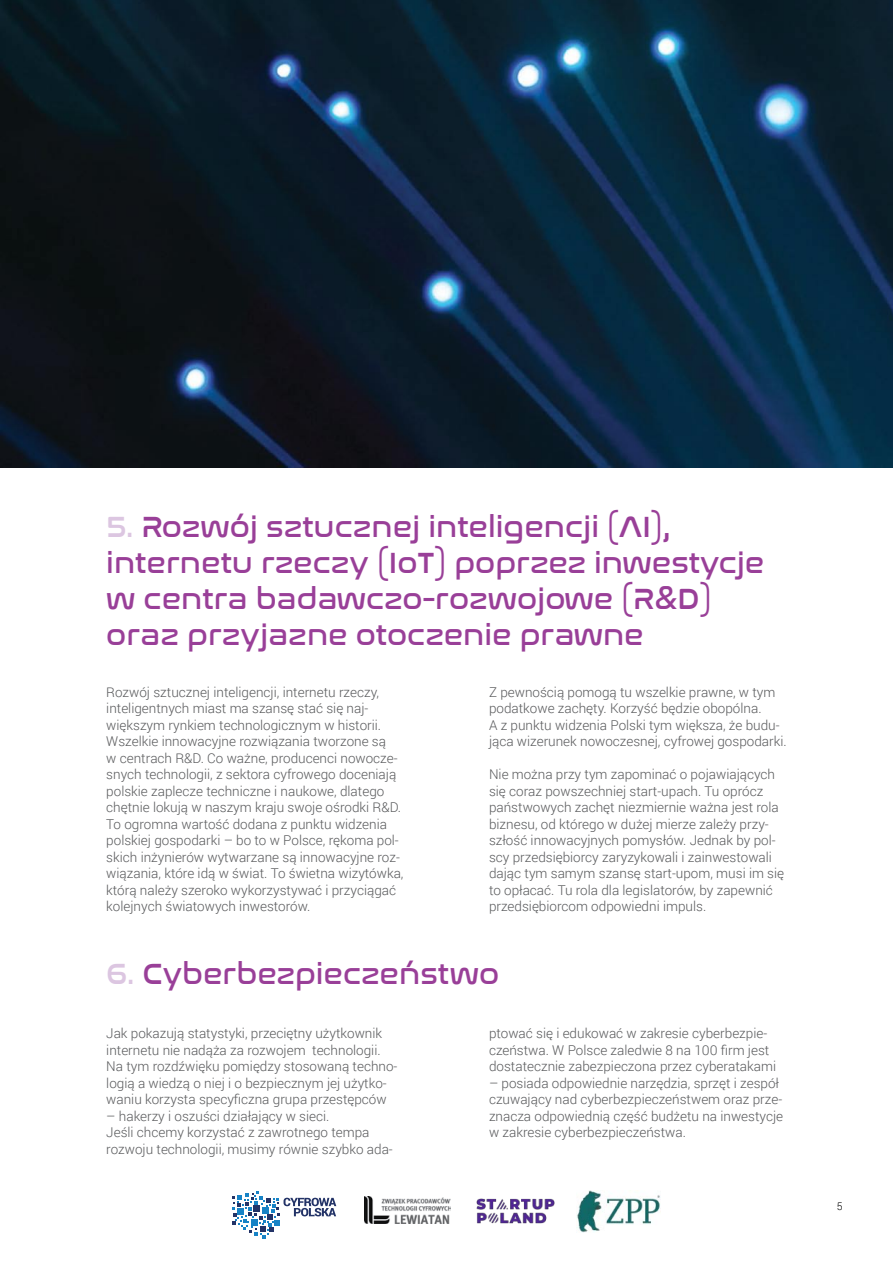
<style>
.page{position:relative;width:893px;height:1263px;background:#fff}
.page>*{position:absolute;margin:0;border:0;box-sizing:border-box;transform-origin:0 0}
.t1{font:30px/36px "Nasalization Rg";color:#993f98}
.t2{font:300 13.5px/16.5px "Roboto";color:#58595b}
.t3{font:300 10.5px "Roboto";color:#000}
.s1{color:#dcc6e1}
</style>
<div class="page">
<svg style="left:232px;top:1192px;width:104px;height:47px"></svg>
<img style="left:476px;top:1198px;width:79px;height:26px">
<img style="left:364px;top:1196px;width:87px;height:28px">
<img style="left:577px;top:1190px;width:84px;height:42px">
<img style="left:0;top:0;width:893px;height:468px">
<h1 class="t1" style="left:106px;top:504px;width:660px"><span class="s1">5.</span> Rozwój sztucznej inteligencji (AI), internetu rzeczy (IoT) poprzez inwestycje w centra badawczo-rozwojowe (R&amp;D) oraz przyjazne otoczenie prawne</h1>
<p class="t2" style="left:106px;top:683px;width:299px">Rozwój sztucznej inteligencji, internetu rzeczy, inteligentnych miast ma szansę stać się naj&shy;większym rynkiem technologicznym w historii.<br>Wszelkie innowacyjne rozwiązania tworzone są<br>w centrach R&amp;D. Co ważne, producenci nowocze&shy;snych technologii, z sektora cyfrowego doceniają polskie zaplecze techniczne i naukowe, dlatego chętnie lokują w naszym kraju swoje ośrodki R&amp;D.<br>To ogromna wartość dodana z punktu widzenia polskiej gospodarki – bo to w Polsce, rękoma pol&shy;skich inżynierów wytwarzane są innowacyjne roz&shy;wiązania, które idą w świat. To świetna wizytówka, którą należy szeroko wykorzystywać i przyciągać kolejnych światowych inwestorów.</p>
<p class="t2" style="left:489px;top:683px;width:299px">Z pewnością pomogą tu wszelkie prawne, w tym podatkowe zachęty. Korzyść będzie obopólna.<br>A z punktu widzenia Polski tym większa, że budu&shy;jąca wizerunek nowoczesnej, cyfrowej gospodarki.</p>
<p class="t2" style="left:489px;top:766px;width:297px">Nie można przy tym zapominać o pojawiających się coraz powszechniej start-upach. Tu oprócz państwowych zachęt niezmiernie ważna jest rola biznesu, od którego w dużej mierze zależy przy&shy;szłość innowacyjnych pomysłów. Jednak by pol&shy;scy przedsiębiorcy zaryzykowali i zainwestowali dając tym samym szansę start-upom, musi im się to opłacać. Tu rola dla legislatorów, by zapewnić przedsiębiorcom odpowiedni impuls.</p>
<h1 class="t1" style="left:106px;top:951px;width:394px"><span class="s1">6.</span> Cyberbezpieczeństwo</h1>
<p class="t2" style="left:106px;top:1025px;width:293px">Jak pokazują statystyki, przeciętny użytkownik internetu nie nadąża za rozwojem technologii.<br>Na tym rozdźwięku pomiędzy stosowaną techno&shy;logią a wiedzą o niej i o bezpiecznym jej użytko&shy;waniu korzysta specyficzna grupa przestępców</p>
<p class="t2" style="left:106px;top:1107px;width:288px">– hakerzy i oszuści działający w sieci.<br>Jeśli chcemy korzystać z zawrotnego tempa rozwoju technologii, musimy równie szybko ada-</p>
<p class="t2" style="left:489px;top:1025px;width:289px">ptować się i edukować w zakresie cyberbezpie&shy;czeństwa. W Polsce zaledwie 8 na 100 firm jest dostatecznie zabezpieczona przez cyberatakami</p>
<p class="t2" style="left:489px;top:1074px;width:296px">– posiada odpowiednie narzędzia, sprzęt i zespół czuwający nad cyberbezpieczeństwem oraz prze&shy;znacza odpowiednią część budżetu na inwestycje w zakresie cyberbezpieczeństwa.</p>
<p class="t3" style="left:837px;top:1199px;width:7px">5</p>
</div>
